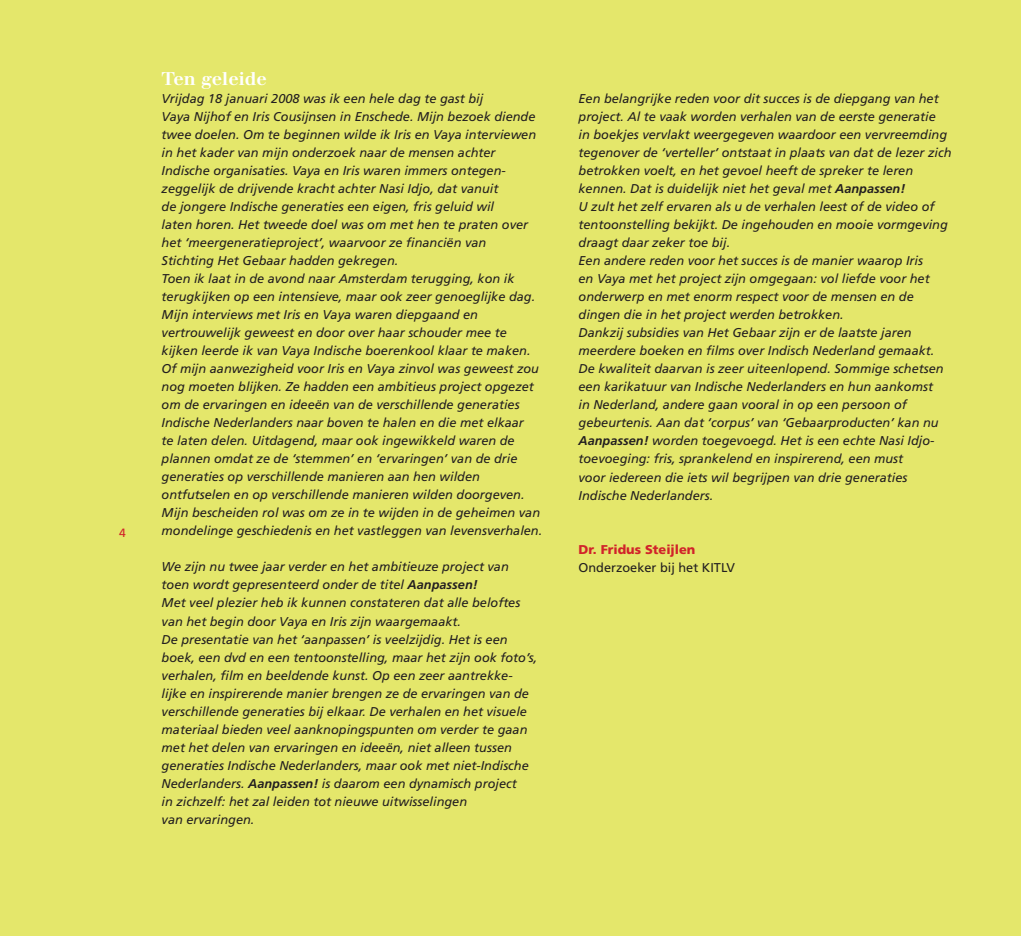
<style>
.page{position:relative;width:1021px;height:936px;background:#fff}
.page>*{position:absolute;margin:0;border:0;box-sizing:border-box;transform-origin:0 0}
.t1{font:18px "Walbaum Bold Os F";color:#fff}
.t2{font:italic 12.75px/18px "Frutiger LT Std";color:#231f20}
.t3{font:12.75px "Frutiger LT Std";color:#231f20}
.t4{font:900 12.75px "Frutiger LT Std";color:#d1232a}
.t5{font:12px "Frutiger LT Std";color:#d1232a}
.s1{font-weight:700}
</style>
<div class="page">
<div style="left:0;top:0;width:1020px;height:935px;background:#e4e76b"></div>
<p class="t5" style="left:119px;top:525px;width:8px">4</p>
<h1 class="t1" style="left:162px;top:68px;width:106px">Ten geleide</h1>
<p class="t2" style="left:162px;top:90px;width:382px">Vrijdag 18 januari 2008 was ik een hele dag te gast bij<br>Vaya Nijhof en Iris Cousijnsen in Enschede. Mijn bezoek diende twee doelen. Om te beginnen wilde ik Iris en Vaya interviewen in het kader van mijn onderzoek naar de mensen achter Indische organisaties. Vaya en Iris waren immers ontegen&shy;zeggelijk de drijvende kracht achter Nasi Idjo, dat vanuit<br>de jongere Indische generaties een eigen, fris geluid wil<br>laten horen. Het tweede doel was om met hen te praten over het ‘meergeneratieproject’, waarvoor ze financiën van<br>Stichting Het Gebaar hadden gekregen.<br>Toen ik laat in de avond naar Amsterdam terugging, kon ik terugkijken op een intensieve, maar ook zeer genoeglijke dag.<br>Mijn interviews met Iris en Vaya waren diepgaand en vertrouwelijk geweest en door over haar schouder mee te kijken leerde ik van Vaya Indische boerenkool klaar te maken.<br>Of mijn aanwezigheid voor Iris en Vaya zinvol was geweest zou nog moeten blijken. Ze hadden een ambitieus project opgezet om de ervaringen en ideeën van de verschillende generaties Indische Nederlanders naar boven te halen en die met elkaar<br>te laten delen. Uitdagend, maar ook ingewikkeld waren de plannen omdat ze de ‘stemmen’ en ‘ervaringen’ van de drie generaties op verschillende manieren aan hen wilden ontfutselen en op verschillende manieren wilden doorgeven.<br>Mijn bescheiden rol was om ze in te wijden in de geheimen van mondelinge geschiedenis en het vastleggen van levensverhalen.</p>
<p class="t2" style="left:162px;top:558px;width:377px">We zijn nu twee jaar verder en het ambitieuze project van toen wordt gepresenteerd onder de titel <span class="s1">Aanpassen!<br></span>Met veel plezier heb ik kunnen constateren dat alle beloftes van het begin door Vaya en Iris zijn waargemaakt.<br>De presentatie van het ‘aanpassen’ is veelzijdig. Het is een boek, een dvd en een tentoonstelling, maar het zijn ook foto’s, verhalen, film en beeldende kunst. Op een zeer aantrekke&shy;lijke en inspirerende manier brengen ze de ervaringen van de verschillende generaties bij elkaar. De verhalen en het visuele materiaal bieden veel aanknopingspunten om verder te gaan met het delen van ervaringen en ideeën, niet alleen tussen generaties Indische Nederlanders, maar ook met niet-Indische Nederlanders. <span class="s1">Aanpassen!</span> is daarom een dynamisch project<br>in zichzelf: het zal leiden tot nieuwe uitwisselingen<br>van ervaringen.</p>
<p class="t2" style="left:578px;top:90px;width:374px">Een belangrijke reden voor dit succes is de diepgang van het project. Al te vaak worden verhalen van de eerste generatie<br>in boekjes vervlakt weergegeven waardoor een vervreemding tegenover de ‘verteller’ ontstaat in plaats van dat de lezer zich betrokken voelt, en het gevoel heeft de spreker te leren kennen. Dat is duidelijk niet het geval met <span class="s1">Aanpassen!<br></span>U zult het zelf ervaren als u de verhalen leest of de video of tentoonstelling bekijkt. De ingehouden en mooie vormgeving draagt daar zeker toe bij.<br>Een andere reden voor het succes is de manier waarop Iris<br>en Vaya met het project zijn omgegaan: vol liefde voor het onderwerp en met enorm respect voor de mensen en de dingen die in het project werden betrokken.<br>Dankzij subsidies van Het Gebaar zijn er de laatste jaren meerdere boeken en films over Indisch Nederland gemaakt.<br>De kwaliteit daarvan is zeer uiteenlopend. Sommige schetsen een karikatuur van Indische Nederlanders en hun aankomst<br>in Nederland, andere gaan vooral in op een persoon of gebeurtenis. Aan dat ‘corpus’ van ‘Gebaarproducten’ kan nu <span class="s1">Aanpassen!</span> worden toegevoegd. Het is een echte Nasi Idjo&shy;toevoeging: fris, sprankelend en inspirerend, een must<br>voor iedereen die iets wil begrijpen van drie generaties Indische Nederlanders.</p>
<p class="t4" style="left:578px;top:541px;width:118px">Dr. Fridus Steijlen</p>
<p class="t3" style="left:578px;top:559px;width:158px">Onderzoeker bij het KITLV</p>
</div>
